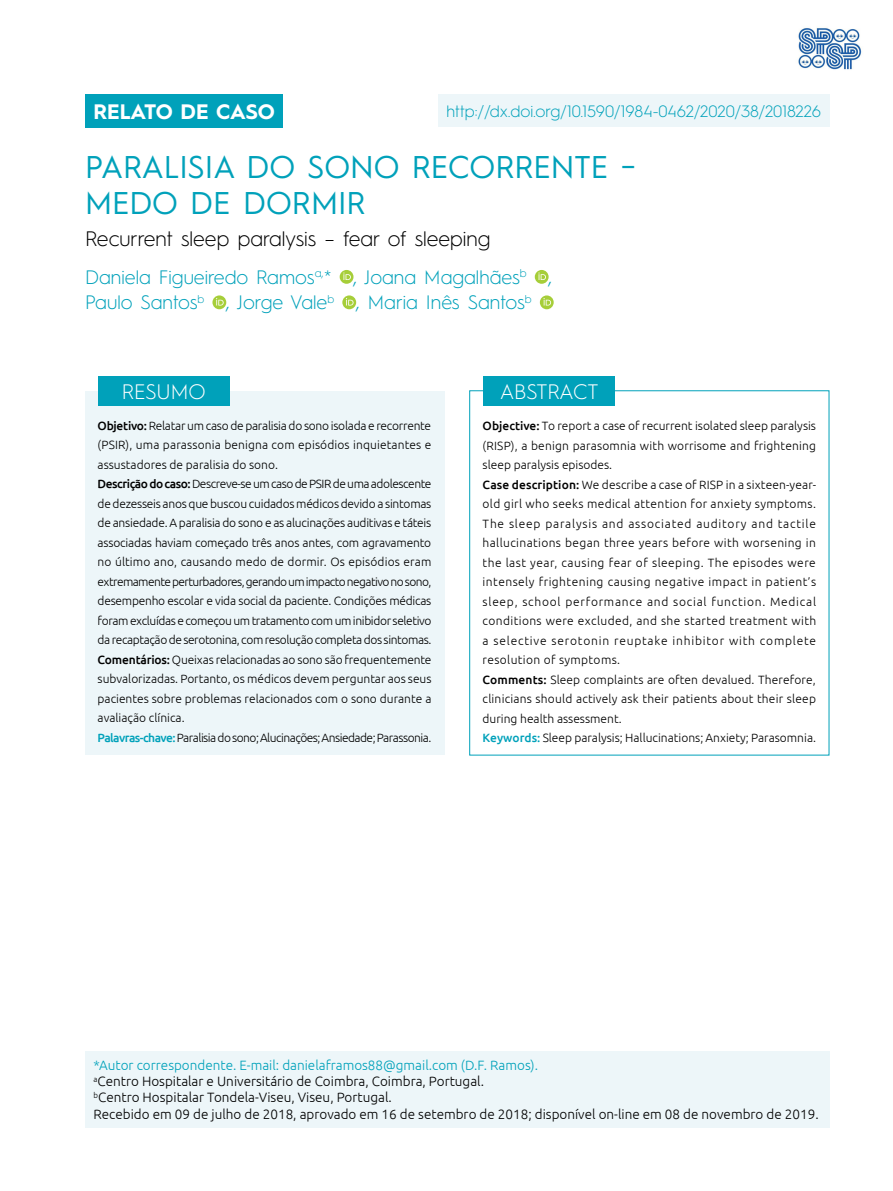
<style>
.page{position:relative;width:893px;height:1191px;background:#fff}
.page>*{position:absolute;margin:0;border:0;box-sizing:border-box;transform-origin:0 0}
.t1{font:31.5px/36px "Hurme Geometric Sans 1";color:#00a1ba}
.t2{font:300 21px "Hurme Geometric Sans 1";color:#000}
.t3{font:300 21px "Hurme Geometric Sans 1";letter-spacing:-.005em;color:#fff}
.t4{font:700 21px "Hurme Geometric Sans 1";letter-spacing:-.005em;color:#fff}
.t5{font:300 19.5px/25.5px "Hurme Geometric Sans 1";color:#00a1ba}
.t6{font:300 16.5px "Hurme Geometric Sans 1";color:#00a1ba}
.t7{font:300 13.5px/16.2px "Ubuntu";color:#000}
.t8{font:300 12px/19.5px "Ubuntu";letter-spacing:-.02em;color:#000}
.t9{font:300 12px/19.5px "Ubuntu";letter-spacing:.03em;color:#000}
.s1{font-weight:500}
.s2{font-weight:500;color:#00a1ba}
.s3{color:#00a1ba}
</style>
<div class="page">
<div style="left:85px;top:391px;width:359px;height:363px;background:#edf6f9"></div>
<div style="left:98px;top:376px;width:131px;height:29px;background:#00a1ba"></div>
<div style="left:483px;top:376px;width:131px;height:29px;background:#00a1ba"></div>
<div style="left:85px;top:1051px;width:744px;height:76px;background:#edf6f9"></div>
<div style="left:340px;top:270px;width:13px;height:14px;background:#a6ce39;border-radius:50%"></div>
<svg style="left:343px;top:272px;width:8px;height:8px"></svg>
<div style="left:535px;top:270px;width:14px;height:14px;background:#a6ce39;border-radius:50%"></div>
<svg style="left:538px;top:272px;width:8px;height:8px"></svg>
<svg style="left:212px;top:295px;width:14px;height:14px"></svg>
<svg style="left:216px;top:298px;width:8px;height:7px"></svg>
<svg style="left:342px;top:295px;width:14px;height:14px"></svg>
<svg style="left:346px;top:298px;width:8px;height:7px"></svg>
<svg style="left:540px;top:295px;width:14px;height:14px"></svg>
<svg style="left:544px;top:298px;width:7px;height:7px"></svg>
<div style="left:85px;top:94px;width:198px;height:33px;background:#00a1ba"></div>
<img style="left:798px;top:27px;width:64px;height:43px">
<div style="left:438px;top:94px;width:391px;height:32px;background:#edf6f9"></div>
<h2 class="t4" style="left:94px;top:97px;width:183px">RELATO DE CASO</h2>
<h3 class="t6" style="left:446px;top:100px;width:376px">http://dx.doi.org/10.1590/1984-0462/2020/38/2018226</h3>
<h1 class="t1" style="left:85px;top:147px;width:552px">PARALISIA DO SONO RECORRENTE –<br>MEDO DE DORMIR</h1>
<h2 class="t2" style="left:85px;top:224px;width:407px">Recurrent sleep paralysis – fear of sleeping</h2>
<h3 class="t5" style="left:85px;top:263px;width:469px">Daniela Figueiredo Ramos<sup>a,</sup>* , Joana Magalhães<sup>b</sup> ,<br>Paulo Santos<sup>b</sup> , Jorge Vale<sup>b</sup> , Maria Inês Santos<sup>b</sup></h3>
<h2 class="t3" style="left:122px;top:377px;width:85px">RESUMO</h2>
<h2 class="t3" style="left:500px;top:377px;width:100px">ABSTRACT</h2>
<p class="t8" style="left:98px;top:415px;width:335px"><span class="s1">Objetivo:</span> Relatar um caso de paralisia do sono isolada e recorrente (PSIR), uma parassonia benigna com episódios inquietantes e assustadores de paralisia do sono.<br><span class="s1">Descrição do caso:</span> Descreve-se um caso de PSIR de uma adolescente de dezesseis anos que buscou cuidados médicos devido a sintomas de ansiedade. A paralisia do sono e as alucinações auditivas e táteis associadas haviam começado três anos antes, com agravamento no último ano, causando medo de dormir. Os episódios eram extremamente perturbadores, gerando um impacto negativo no sono, desempenho escolar e vida social da paciente. Condições médicas foram excluídas e começou um tratamento com um inibidor seletivo da recaptação de serotonina, com resolução completa dos sintomas.<br><span class="s1">Comentários:</span> Queixas relacionadas ao sono são frequentemente subvalorizadas. Portanto, os médicos devem perguntar aos seus pacientes sobre problemas relacionados com o sono durante a avaliação clínica.<br><span class="s2">Palavras-chave:</span> Paralisia do sono; Alucinações; Ansiedade; Parassonia.</p>
<p class="t9" style="left:483px;top:416px;width:335px"><span class="s1">Objective:</span> To report a case of recurrent isolated sleep paralysis (RISP), a benign parasomnia with worrisome and frightening sleep paralysis episodes.<br><span class="s1">Case description:</span> We describe a case of RISP in a sixteen-year&shy;old girl who seeks medical attention for anxiety symptoms.<br>The sleep paralysis and associated auditory and tactile hallucinations began three years before with worsening in the last year, causing fear of sleeping. The episodes were intensely frightening causing negative impact in patient’s sleep, school performance and social function. Medical conditions were excluded, and she started treatment with a selective serotonin reuptake inhibitor with complete resolution of symptoms.<br><span class="s1">Comments:</span> Sleep complaints are often devalued. Therefore, clinicians should actively ask their patients about their sleep during health assessment.<br><span class="s2">Keywords:</span> Sleep paralysis; Hallucinations; Anxiety; Parasomnia.</p>
<p class="t7" style="left:94px;top:1056px;width:727px"><span class="s3">*Autor correspondente. E-mail: danielaframos88@gmail.com (D.F. Ramos).<br></span><sup>a</sup>Centro Hospitalar e Universitário de Coimbra, Coimbra, Portugal.<br><sup>b</sup>Centro Hospitalar Tondela-Viseu, Viseu, Portugal.<br>Recebido em 09 de julho de 2018, aprovado em 16 de setembro de 2018; disponível on-line em 08 de novembro de 2019.</p>
</div>
